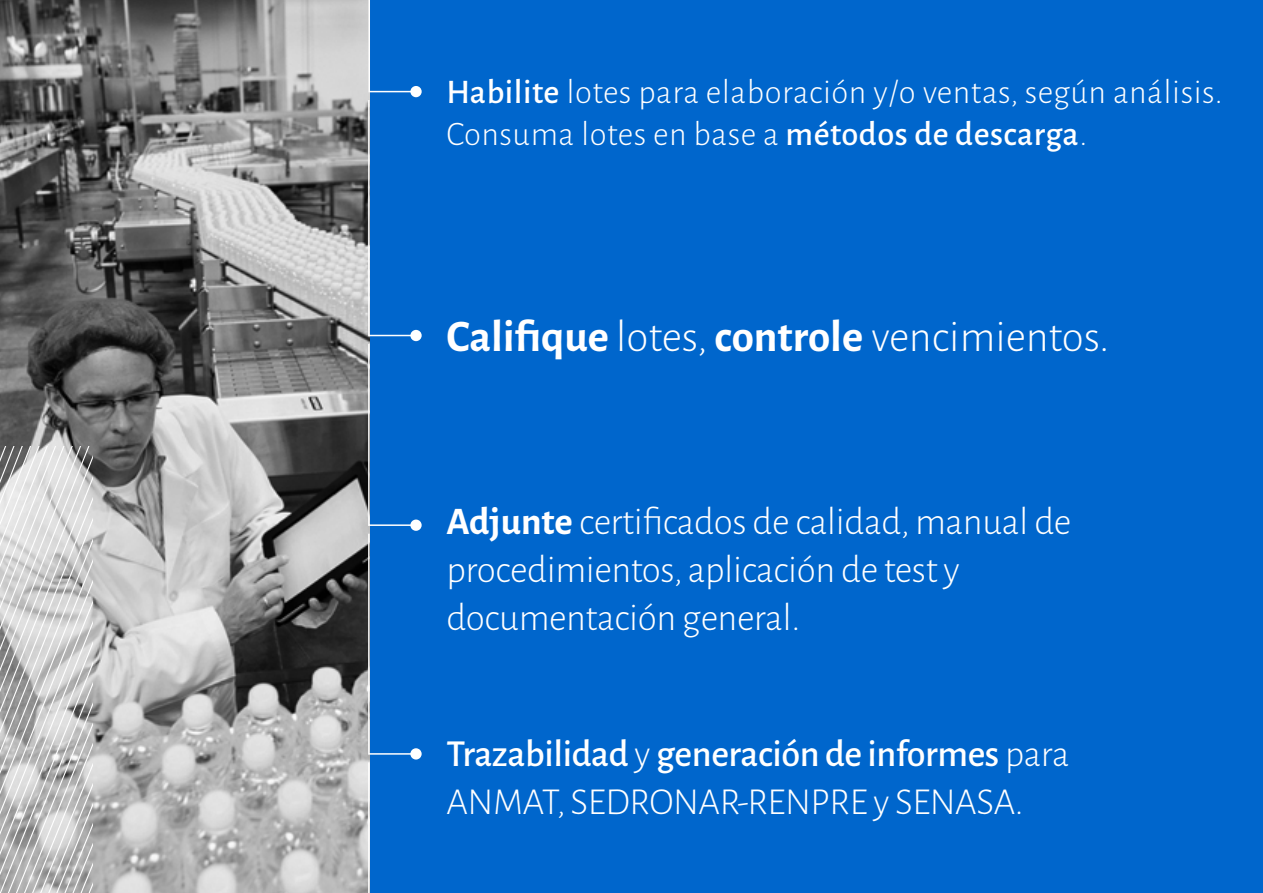
<style>
.page{position:relative;width:1263px;height:893px;background:#06c}
.page>*{position:absolute;margin:0;border:0;box-sizing:border-box;transform-origin:0 0}
.t1{font:300 45px "Alegreya Sans";color:#fff}
.t2{font:300 39px/48px "Alegreya Sans";letter-spacing:-.01em;color:#fff}
.t3{font:300 38.25px/48px "Alegreya Sans";letter-spacing:-.01em;color:#fff}
.t4{font:300 34.5px/42px "Alegreya Sans";letter-spacing:.015em;color:#fff}
.s1{font-weight:500}
.s2{font-weight:700}
</style>
<div class="page">
<img style="left:0;top:0;width:369px;height:893px">
<svg style="left:368px;top:0;width:46px;height:93px"></svg>
<div style="left:410px;top:86px;width:12px;height:11px;background:#fff;border-radius:50%"></div>
<div style="left:410px;top:330px;width:12px;height:11px;background:#fff;border-radius:50%"></div>
<div style="left:410px;top:520px;width:12px;height:11px;background:#fff;border-radius:50%"></div>
<svg style="left:367px;top:99px;width:50px;height:656px"></svg>
<div style="left:410px;top:748px;width:12px;height:11px;background:#fff;border-radius:50%"></div>
<svg style="left:0;top:446px;width:92px;height:447px;background:#c7c7c7"></svg>
<hr style="left:368px;top:762px;width:2px;height:131px;background:#fff">
<p class="t4" style="left:446px;top:70px;width:778px"><span class="s1">Habilite</span> lotes para elaboración y/o ventas, según análisis.<br>Consuma lotes en base a <span class="s1">métodos de descarga</span>.</p>
<p class="t1" style="left:446px;top:307px;width:665px"><span class="s2">Califique</span> lotes, <span class="s2">controle</span> vencimientos.</p>
<p class="t2" style="left:446px;top:496px;width:626px"><span class="s2">Adjunte</span> certificados de calidad, manual de procedimientos, aplicación de test y documentación general.</p>
<p class="t3" style="left:446px;top:729px;width:624px"><span class="s1">Trazabilidad</span> y <span class="s1">generación de informes</span> para<br>ANMAT, SEDRONAR-RENPRE y SENASA.</p>
</div>
